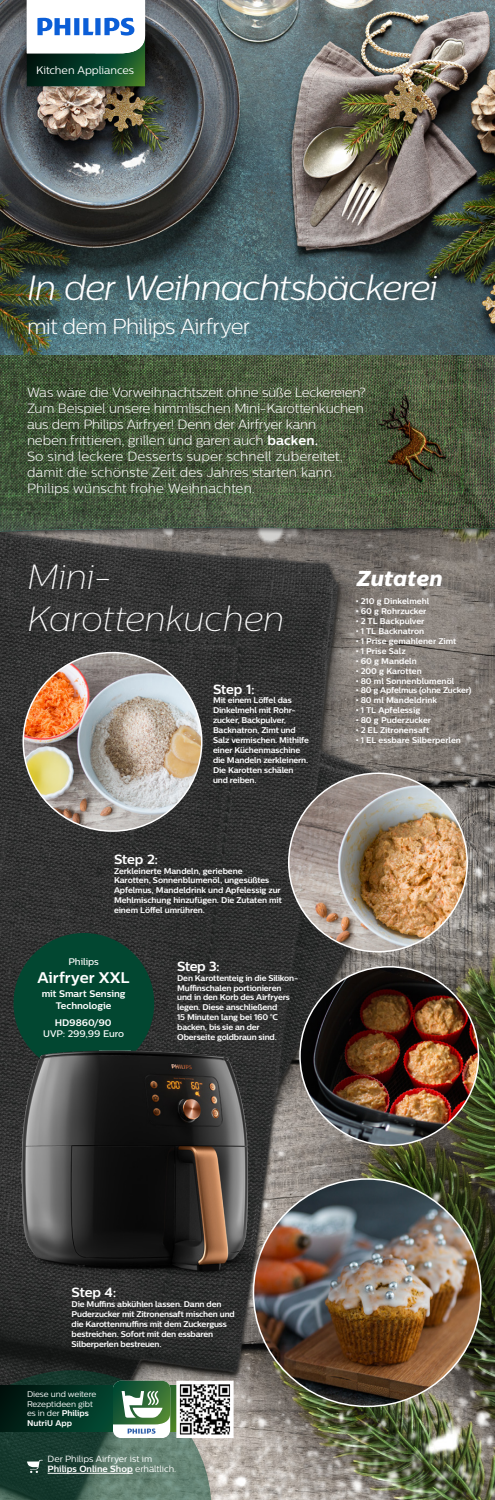
<style>
.page{position:relative;width:495px;height:1500px;background:#fff}
.page>*{position:absolute;margin:0;border:0;box-sizing:border-box;transform-origin:0 0}
.t1{font:italic 300 34.95px "Centrale Sans";letter-spacing:-.035em;color:#fff}
.t2{font:italic 100 34.95px/41.9px "Centrale Sans";letter-spacing:-.005em;color:#fff}
.t3{font:300 21.6px "Centrale Sans";letter-spacing:-.03em;color:#fff}
.t4{font:italic 21.6px "Centrale Sans X Bold";color:#fff}
.t5{font:700 15.45px "Centrale Sans";letter-spacing:-.01em;color:#fff}
.t6{font:300 13.35px/16px "Centrale Sans";letter-spacing:-.015em;color:#fff}
.t7{font:700 13.35px "Centrale Sans";letter-spacing:-.015em;color:#fff}
.t8{font:10.88px "Centrale Sans";letter-spacing:-.005em;color:#fff}
.t9{font:700 9.52px/11.4px "Centrale Sans";letter-spacing:-.005em;color:#fff;text-align:center}
.t10{font:500 9.52px "Centrale Sans";letter-spacing:-.01em;color:#fff}
.t11{font:9px/10.8px "Centrale Sans";letter-spacing:-.005em;color:#fff}
.t12{font:700 8.25px/9.9px "Centrale Sans";letter-spacing:-.015em;color:#fff}
.t13{font:8.25px/9.9px "Centrale Sans";letter-spacing:-.01em;color:#fff}
.t14{font:700 8.25px "Centrale Sans";letter-spacing:.005em;color:#fff}
.s1{font-weight:700}
</style>
<div class="page">
<img style="left:0;top:0;width:495px;height:159px">
<img style="left:0;top:159px;width:495px;height:1341px">
<div style="left:14px;top:933px;width:140px;height:141px;background:#024731;border-radius:50%"></div>
<div style="left:0;top:355px;width:495px;height:184px;background:#000;opacity:.5"></div>
<img style="left:254px;top:1179px;width:227px;height:227px;border-radius:114px">
<img style="left:21px;top:1051px;width:260px;height:232px">
<img style="left:23px;top:653px;width:179px;height:178px;border-radius:89px">
<img style="left:289px;top:773px;width:178px;height:179px;border-radius:89px">
<img style="left:300px;top:967px;width:178px;height:178px;border-radius:89px">
<svg style="left:0;top:1370px;width:235px;height:130px;background:#4f6a5d"></svg>
<img style="left:13px;top:0;width:146px;height:100px">
<svg style="left:27px;top:0;width:118px;height:86px"></svg>
<h3 class="t8" style="left:36px;top:63px;width:99px">Kitchen Appliances</h3>
<h1 class="t1" style="left:27px;top:267px;width:412px">In der Weihnachtsbäckerei</h1>
<h2 class="t3" style="left:27px;top:314px;width:225px">mit dem Philips Airfryer</h2>
<p class="t6" style="left:27px;top:384px;width:341px">Was wäre die Vorweihnachtszeit ohne süße Leckereien?<br>Zum Beispiel unsere himmlischen Mini-Karottenkuchen aus dem Philips Airfryer! Denn der Airfryer kann<br>neben frittieren, grillen und garen auch <span class="s1">backen.<br></span>So sind leckere Desserts super schnell zubereitet, damit die schönste Zeit des Jahres starten kann.<br>Philips wünscht frohe Weihnachten.</p>
<h1 class="t2" style="left:27px;top:555px;width:259px">Mini-<br>Karottenkuchen</h1>
<h3 class="t7" style="left:213px;top:681px;width:43px">Step 1:</h3>
<p class="t12" style="left:213px;top:695px;width:98px">Mit einem Löffel das<br>Dinkelmehl mit Rohr&shy;zucker, Backpulver,<br>Backnatron, Zimt und<br>Salz vermischen. Mithilfe einer Küchenmaschine die Mandeln zerkleinern.<br>Die Karotten schälen und reiben.</p>
<h3 class="t7" style="left:114px;top:851px;width:46px">Step 2:</h3>
<p class="t12" style="left:114px;top:865px;width:169px">Zerkleinerte Mandeln, geriebene<br>Karotten, Sonnenblumenöl, ungesüßtes Apfelmus, Mandeldrink und Apfelessig zur Mehlmischung hinzufügen. Die Zutaten mit einem Löffel umrühren.</p>
<p class="t10" style="left:68px;top:956px;width:32px">Philips</p>
<h3 class="t5" style="left:38px;top:969px;width:94px">Airfryer XXL</h3>
<p class="t9" style="left:42px;top:988px;width:85px">mit Smart Sensing<br>Technologie</p>
<p class="t9" style="left:55px;top:1016px;width:58px">HD9860/90</p>
<p class="t10" style="left:43px;top:1028px;width:82px">UVP: 299,99 Euro</p>
<h3 class="t7" style="left:177px;top:958px;width:44px">Step 3:</h3>
<p class="t12" style="left:177px;top:973px;width:123px">Den Karottenteig in die Silikon-<br>Muffinschalen portionieren und in den Korb des Airfryers legen. Diese anschließend<br>15 Minuten lang bei 160 °C backen, bis sie an der<br>Oberseite goldbraun sind.</p>
<h2 class="t4" style="left:357px;top:565px;width:87px">Zutaten</h2>
<p class="t12" style="left:355px;top:596px;width:75px">• 210 g Dinkelmehl</p>
<p class="t12" style="left:355px;top:606px;width:73px">• 60 g Rohrzucker</p>
<p class="t12" style="left:355px;top:616px;width:71px">• 2 TL Backpulver</p>
<p class="t12" style="left:355px;top:626px;width:70px">• 1 TL Backnatron</p>
<p class="t12" style="left:355px;top:636px;width:103px">• 1 Prise gemahlener Zimt</p>
<p class="t14" style="left:355px;top:646px;width:52px">• 1 Prise Salz</p>
<p class="t12" style="left:355px;top:656px;width:63px">• 60 g Mandeln</p>
<p class="t12" style="left:355px;top:666px;width:68px">• 200 g Karotten</p>
<p class="t12" style="left:355px;top:676px;width:100px">• 80 ml Sonnenblumenöl</p>
<p class="t12" style="left:355px;top:685px;width:118px">• 80 g Apfelmus (ohne Zucker)</p>
<p class="t12" style="left:355px;top:695px;width:83px">• 80 ml Mandeldrink</p>
<p class="t12" style="left:355px;top:705px;width:66px">• 1 TL Apfelessig</p>
<p class="t12" style="left:355px;top:715px;width:77px">• 80 g Puderzucker</p>
<p class="t12" style="left:355px;top:725px;width:75px">• 2 EL Zitronensaft</p>
<p class="t12" style="left:355px;top:735px;width:107px">• 1 EL essbare Silberperlen</p>
<h3 class="t7" style="left:72px;top:1284px;width:46px">Step 4:</h3>
<p class="t12" style="left:72px;top:1299px;width:165px">Die Muffins abkühlen lassen. Dann den Puderzucker mit Zitronensaft mischen und die Karottenmuffins mit dem Zuckerguss bestreichen. Sofort mit den essbaren Silberperlen bestreuen.</p>
<p class="t13" style="left:27px;top:1389px;width:71px">Diese und weitere<br>Rezeptideen gibt es in der <span class="s1">Philips<br>NutriU App</span></p>
<p class="t11" style="left:48px;top:1453px;width:130px">Der Philips Airfryer ist im<br><span class="s1">Philips Online Shop</span> erhältlich.</p>
</div>
